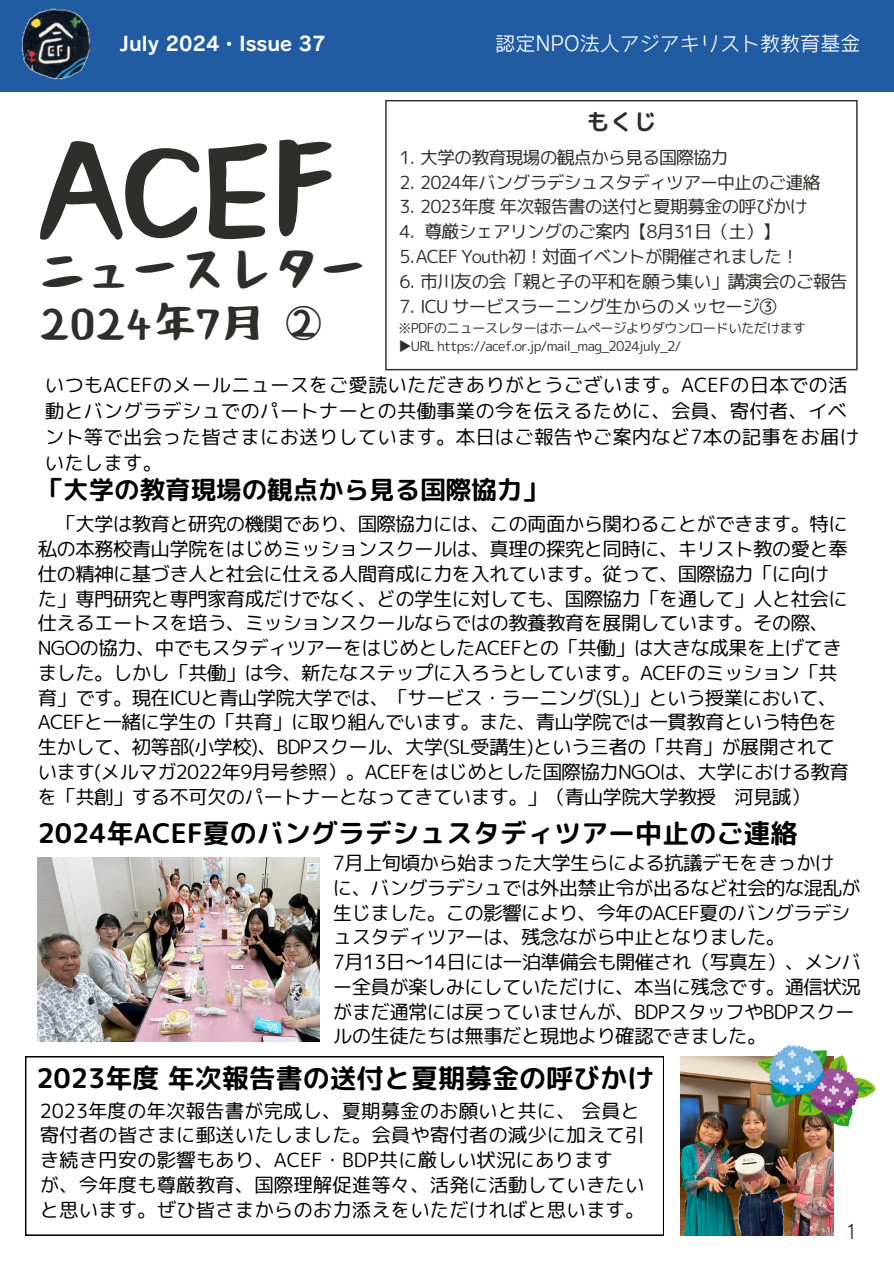
<style>
.page{position:relative;width:894px;height:1264px;background:#fff}
.page>*{position:absolute;margin:0;border:0;box-sizing:border-box;transform-origin:0 0}
.t1{font:700 135px "Otsutome font";color:#2e2e2a}
.t2{font:700 46.95px "Otsutome font";color:#2e2e2a}
.t3{font:700 42.15px "Otsutome font";letter-spacing:.05em;color:#2e2e2a}
.t4{font:27px "rounded mplus 1 p bold";color:#000}
.t5{font:25.5px "rounded mplus 1 p bold";color:#000}
.t6{font:22.8px "rounded mplus 1 p bold";color:#2e2e2a}
.t7{font:20.1px "Canva Rodin Wanpaku Pro M";color:#fff}
.t8{font:19.5px/24.8px "rounded mplus 1 p regular";letter-spacing:-.035em;color:#000}
.t9{font:19.5px/24.8px "rounded mplus 1 p regular";color:#000}
.t10{font:19.5px/25.8px "rounded mplus 1 p regular";letter-spacing:.005em;color:#000}
.t11{font:19.5px "Canva Rodin Wanpaku Pro B";color:#fff}
.t12{font:19.35px "Canva Rodin Wanpaku Pro M";color:#2e2e2a}
.t13{font:18px "rounded mplus 1 p regular";letter-spacing:-.05em;color:#2e2e2a}
.t14{font:13.5px "rounded mplus 1 p regular";letter-spacing:-.05em;color:#2e2e2a}
</style>
<div class="page">
<div style="left:0;top:0;width:893px;height:91px;background:#215ca2"></div>
<img style="left:21px;top:8px;width:70px;height:72px">
<svg style="left:385px;top:100px;width:472px;height:270px"></svg>
<img style="left:38px;top:858px;width:281px;height:183px">
<img style="left:680px;top:1056px;width:153px;height:179px">
<svg style="left:25px;top:1056px;width:638px;height:179px"></svg>
<img style="left:757px;top:1045px;width:118px;height:81px">
<h3 class="t11" style="left:120px;top:34px;width:207px">July 2024・Issue 37</h3>
<p class="t1" style="left:39px;top:131px;width:297px">ACEF</p>
<p class="t2" style="left:39px;top:250px;width:330px">ニュースレター</p>
<p class="t3" style="left:42px;top:306px;width:285px">2024年7月 ②</p>
<p class="t7" style="left:495px;top:33px;width:364px">認定NPO法人アジアキリスト教教育基金</p>
<p class="t6" style="left:586px;top:105px;width:72px">もくじ</p>
<p class="t13" style="left:399px;top:145px;width:330px">1. 大学の教育現場の観点から見る国際協力</p>
<p class="t13" style="left:399px;top:169px;width:422px">2. 2024年バングラデシュスタディツアー中止のご連絡</p>
<p class="t13" style="left:399px;top:194px;width:409px">3. 2023年度年次報告書の送付と夏期募金の呼びかけ</p>
<p class="t13" style="left:399px;top:219px;width:382px">4. 尊厳シェアリングのご案内【8月31日（土）】</p>
<p class="t13" style="left:399px;top:244px;width:401px">5.ACEF Youth初！対面イベントが開催されました！</p>
<p class="t13" style="left:399px;top:268px;width:450px">6. 市川友の会「親と子の平和を願う集い」講演会のご報告</p>
<p class="t13" style="left:399px;top:293px;width:379px">7. ICU サービスラーニング生からのメッセージ③</p>
<p class="t14" style="left:398px;top:318px;width:409px">※PDFのニュースレターはホームページよりダウンロードいただけます</p>
<h4 class="t14" style="left:398px;top:336px;width:285px">▶︎ URL https://acef.or.jp/mail_mag_2024july_2/</h4>
<p class="t10" style="left:45px;top:371px;width:815px">いつもACEFのメールニュースをご愛読いただきありがとうございます。ACEFの日本での活動とバングラデシュでのパートナーとの共働事業の今を伝えるために、会員、寄付者、イベント等で出会った皆さまにお送りしています。本日はご報告やご案内など7本の記事をお届けいたします。</p>
<p class="t5" style="left:38px;top:471px;width:511px">「大学の教育現場の観点から見る国際協力」</p>
<p class="t8" style="left:38px;top:511px;width:812px;text-indent:19px">「大学は教育と研究の機関であり、国際協力には、この両面から関わることができます。特に私の本務校青山学院をはじめミッションスクールは、真理の探究と同時に、キリスト教の愛と奉仕の精神に基づき人と社会に仕える人間育成に力を入れています。従って、国際協力「に向けた」専門研究と専門家育成だけでなく、どの学生に対しても、国際協力「を通して」人と社会に仕えるエートスを培う、ミッションスクールならではの教養教育を展開しています。その際、NGOの協力、中でもスタディツアーをはじめとしたACEFとの「共働」は大きな成果を上げてきました。しかし「共働」は今、新たなステップに入ろうとしています。ACEFのミッション「共育」です。現在ICUと青山学院大学では、「サービス・ラーニング(SL)」という授業において、ACEFと一緒に学生の「共育」に取り組んでいます。また、青山学院では一貫教育という特色を生かして、初等部(小学校)、BDPスクール、大学(SL受講生)という三者の「共育」が展開されています(メルマガ2022年9月号参照）。ACEFをはじめとした国際協力NGOは、大学における教育を「共創」する不可欠のパートナーとなってきています。」（青山学院大学教授 河見誠）</p>
<h4 class="t4" style="left:38px;top:813px;width:761px">2024年ACEF夏のバングラデシュスタディツアー中止のご連絡</h4>
<h1 class="t8" style="left:333px;top:850px;width:529px">7月上旬頃から始まった大学生らによる抗議デモをきっかけ<br>に、バングラデシュでは外出禁止令が出るなど社会的な混乱が生じました。この影響により、今年のACEF夏のバングラデシュスタディツアーは、残念ながら中止となりました。</h1>
<h2 class="t8" style="left:333px;top:949px;width:529px">7月13日〜14日には一泊準備会も開催され（写真左）、メンバー全員が楽しみにしていただけに、本当に残念です。通信状況がまだ通常には戻っていませんが、BDPスタッフやBDPスクールの生徒たちは無事だと現地より確認できました。</h2>
<p class="t4" style="left:36px;top:1058px;width:619px">2023年度年次報告書の送付と夏期募金の呼びかけ</p>
<p class="t9" style="left:40px;top:1097px;width:606px">2023年度の年次報告書が完成し、夏期募金のお願いと共に、会員と寄付者の皆さまに郵送いたしました。会員や寄付者の減少に加えて引き続き円安の影響もあり、ACEF・BDP共に厳しい状況にあります<br>が、今年度も尊厳教育、国際理解促進等々、活発に活動していきたいと思います。ぜひ皆さまからのお力添えをいただければと思います。</p>
<p class="t12" style="left:844px;top:1222px;width:15px">1</p>
</div>
